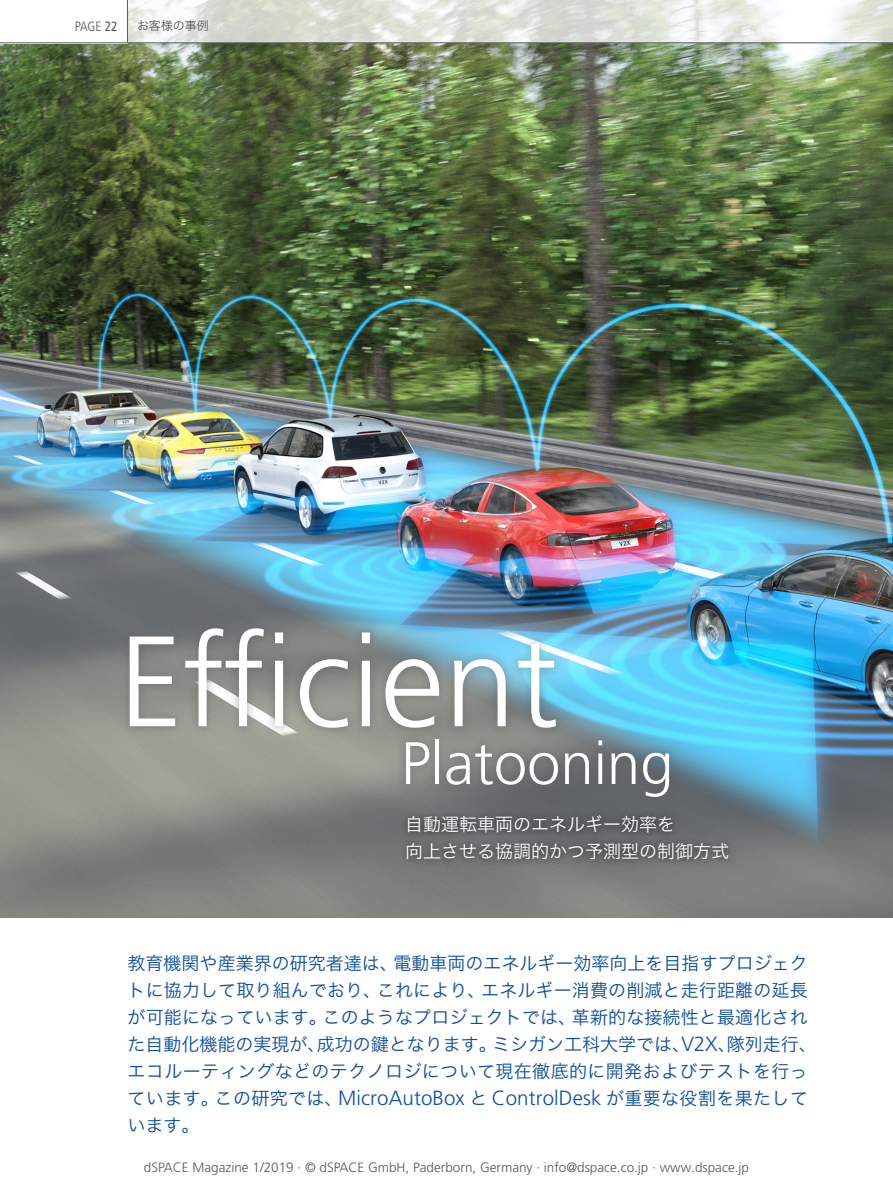
<style>
.page{position:relative;width:893px;height:1188px;background:#fff}
.page>*{position:absolute;margin:0;border:0;box-sizing:border-box;transform-origin:0 0}
.t1{font:300 128.4px "Frutiger LT Pro";color:#fff}
.t2{font:300 59.85px "Frutiger LT Pro";color:#fff}
.HL_14_18_light_c100m{font:18px/27px "Hira Kaku Pro W3";letter-spacing:.01em;color:#0d4da1}
.J_Title_white{font:18px/27px "Hira Kaku Pro W3";color:#fff}
.t3{font:300 13.5px "Frutiger LT Pro";color:#57585a}
.t4{font:300 condensed 13.5px "Frutiger LT Pro";color:#57585a}
.J_Heder_Left{font:12px "Hira Kaku Pro W3";letter-spacing:-.015em;color:#57585a}
.s1{font-weight:400}
.s2{font-family:"Frutiger LT Pro";font-weight:300;font-size:20.55px}
</style>
<div class="page">
<img style="left:0;top:44px;width:893px;height:874px">
<div style="left:395px;top:730px;width:284px;height:77px;background:#57585a;opacity:.4"></div>
<div style="left:120px;top:618px;width:446px;height:120px;background:#57585a;opacity:.4"></div>
<svg style="left:400px;top:809px;width:335px;height:58px;background:#626466"></svg>
<svg style="left:128px;top:0;width:765px;height:43px"></svg>
<hr style="left:0;top:43px;width:893px;height:1px;background:#57585a">
<hr style="left:127px;top:0;width:1px;height:43px;background:#57585a">
<p class="t4" style="left:75px;top:18px;width:44px">PAGE <span class="s1">22</span></p>
<p class="J_Heder_Left" style="left:137px;top:15px;width:73px">お客様の事例</p>
<p class="t1" style="left:119px;top:607px;width:441px">Efficient</p>
<p class="t2" style="left:401px;top:729px;width:274px">Platooning</p>
<p class="J_Title_white" style="left:405px;top:810px;width:325px">自動運転車両のエネルギー効率を<br>向上させる協調的かつ予測型の制御方式</p>
<p class="HL_14_18_light_c100m" style="left:128px;top:948px;width:691px">教育機関や産業界の研究者達は、電動車両のエネルギー効率向上を目指すプロジェクトに協力して取り組んでおり、これにより、エネルギー消費の削減と走行距離の延長が可能になっています。このようなプロジェクトでは、革新的な接続性と最適化された自動化機能の実現が、成功の鍵となります。ミシガン工科大学では、<span class="s2">V2X</span>、隊列走行、エコルーティングなどのテクノロジについて現在徹底的に開発およびテストを行っています。この研究では、<span class="s2">MicroAutoBox</span> と <span class="s2">ControlDesk</span> が重要な役割を果たしています。</p>
<p class="t3" style="left:144px;top:1159px;width:607px">dSPACE Magazine 1/2019 · © dSPACE GmbH, Paderborn, Germany · info@dspace.co.jp · www.dspace.jp</p>
</div>
